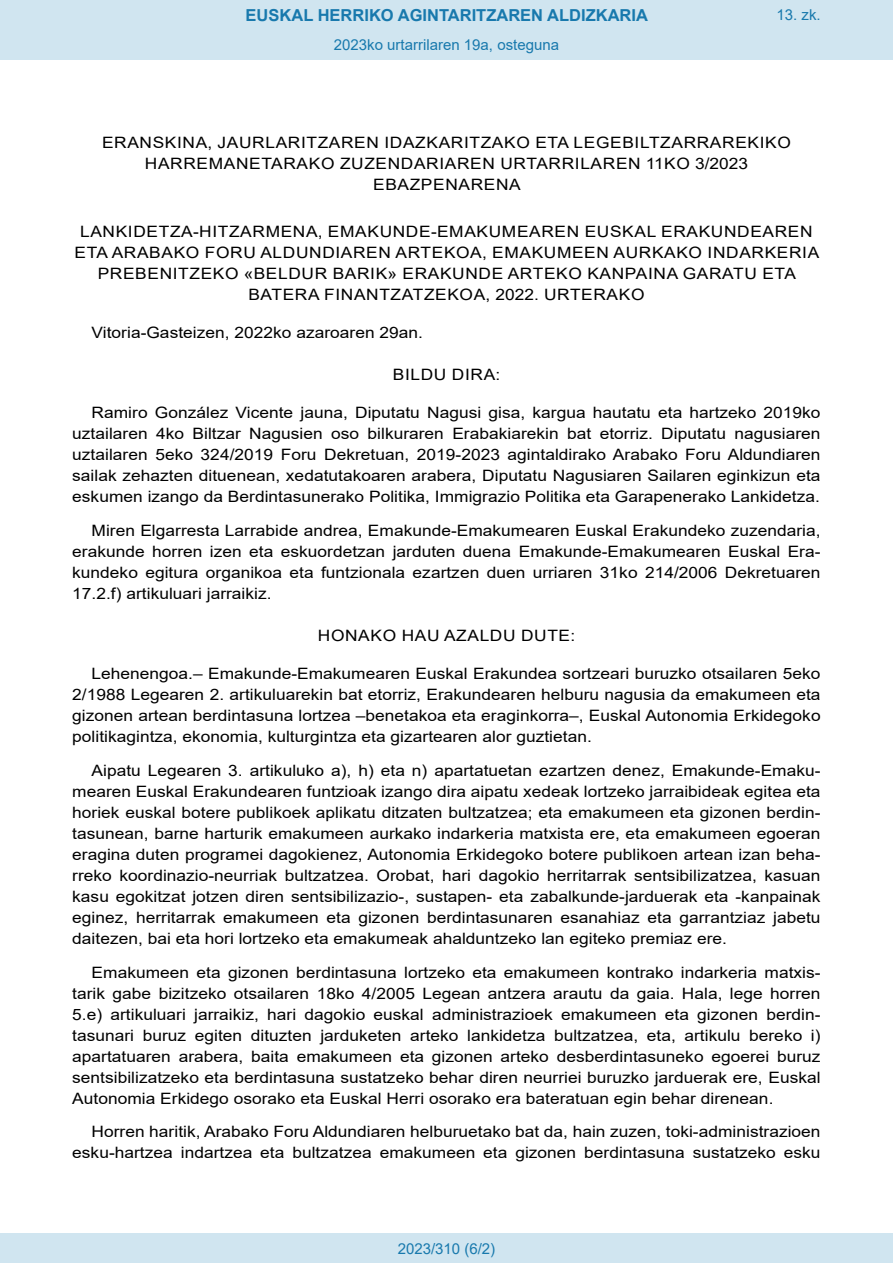
<style>
.page{position:relative;width:893px;height:1263px;background:#fff}
.page>*{position:absolute;margin:0;border:0;box-sizing:border-box;transform-origin:0 0}
.t1{font:700 16.5px "Arial";color:#1879ad}
.BOPVDetalle{font:15.6px/21px "Arial";color:#000;text-align:justify;scale:1.11 1}
.BOPVClave{font:15.6px/21px "Arial";letter-spacing:.035em;color:#000;text-align:center;scale:1.11 1}
.Paginacion_Centro{font:15px "Arial";color:#1879ad}
</style>
<div class="page">
<div style="left:0;top:0;width:893px;height:60px;background:#d0e5f0"></div>
<div style="left:0;top:1233px;width:893px;height:30px;background:#d0e5f0"></div>
<p class="t1" style="left:246px;top:3px;width:404px">EUSKAL HERRIKO AGINTARITZAREN ALDIZKARIA</p>
<p class="Paginacion_Centro" style="left:334px;top:35px;width:227px">2023ko urtarrilaren 19a, osteguna</p>
<p class="Paginacion_Centro" style="left:776px;top:5px;width:46px">13. zk.</p>
<p class="BOPVClave" style="left:102px;top:132px;width:622px">ERANSKINA, JAURLARITZAREN IDAZKARITZAKO ETA LEGEBILTZARRAREKIKO<br>HARREMANETARAKO ZUZENDARIAREN URTARRILAREN 11KO 3/2023<br>EBAZPENARENA</p>
<p class="BOPVClave" style="left:74px;top:221px;width:672px">LANKIDETZA-HITZARMENA, EMAKUNDE-EMAKUMEAREN EUSKAL ERAKUNDEAREN ETA ARABAKO FORU ALDUNDIAREN ARTEKOA, EMAKUMEEN AURKAKO INDARKERIA PREBENITZEKO «BELDUR BARIK» ERAKUNDE ARTEKO KANPAINA GARATU ETA BATERA FINANTZATZEKOA, 2022. URTERAKO</p>
<p class="BOPVDetalle" style="left:92px;top:322px;width:300px">Vitoria-Gasteizen, 2022ko azaroaren 29an.</p>
<p class="BOPVClave" style="left:393px;top:364px;width:98px">BILDU DIRA:</p>
<p class="BOPVDetalle" style="left:72px;top:402px;width:676px;text-indent:19px">Ramiro González Vicente jauna, Diputatu Nagusi gisa, kargua hautatu eta hartzeko 2019ko uztailaren 4ko Biltzar Nagusien oso bilkuraren Erabakiarekin bat etorriz. Diputatu nagusiaren uztailaren 5eko 324/2019 Foru Dekretuan, 2019-2023 agintaldirako Arabako Foru Aldundiaren sailak zehazten dituenean, xedatutakoaren arabera, Diputatu Nagusiaren Sailaren eginkizun eta eskumen izango da Berdintasunerako Politika, Immigrazio Politika eta Garapenerako Lankidetza.</p>
<p class="BOPVDetalle" style="left:72px;top:520px;width:676px;text-indent:19px">Miren Elgarresta Larrabide andrea, Emakunde-Emakumearen Euskal Erakundeko zuzendaria, erakunde horren izen eta eskuordetzan jarduten duena Emakunde-Emakumearen Euskal Era&shy;kundeko egitura organikoa eta funtzionala ezartzen duen urriaren 31ko 214/2006 Dekretuaren 17.2.f) artikuluari jarraikiz.</p>
<p class="BOPVClave" style="left:318px;top:625px;width:233px">HONAKO HAU AZALDU DUTE:</p>
<p class="BOPVDetalle" style="left:72px;top:663px;width:676px;text-indent:19px">Lehenengoa.– Emakunde-Emakumearen Euskal Erakundea sortzeari buruzko otsailaren 5eko 2/1988 Legearen 2. artikuluarekin bat etorriz, Erakundearen helburu nagusia da emakumeen eta gizonen artean berdintasuna lortzea –benetakoa eta eraginkorra–, Euskal Autonomia Erkidegoko politikagintza, ekonomia, kulturgintza eta gizartearen alor guztietan.</p>
<p class="BOPVDetalle" style="left:72px;top:760px;width:676px;text-indent:19px">Aipatu Legearen 3. artikuluko a), h) eta n) apartatuetan ezartzen denez, Emakunde-Emaku&shy;mearen Euskal Erakundearen funtzioak izango dira aipatu xedeak lortzeko jarraibideak egitea eta horiek euskal botere publikoek aplikatu ditzaten bultzatzea; eta emakumeen eta gizonen berdin&shy;tasunean, barne harturik emakumeen aurkako indarkeria matxista ere, eta emakumeen egoeran eragina duten programei dagokienez, Autonomia Erkidegoko botere publikoen artean izan beha&shy;rreko koordinazio-neurriak bultzatzea. Orobat, hari dagokio herritarrak sentsibilizatzea, kasuan kasu egokitzat jotzen diren sentsibilizazio-, sustapen- eta zabalkunde-jarduerak eta -kanpainak eginez, herritarrak emakumeen eta gizonen berdintasunaren esanahiaz eta garrantziaz jabetu daitezen, bai eta hori lortzeko eta emakumeak ahalduntzeko lan egiteko premiaz ere.</p>
<p class="BOPVDetalle" style="left:72px;top:961px;width:676px;text-indent:19px">Emakumeen eta gizonen berdintasuna lortzeko eta emakumeen kontrako indarkeria matxis&shy;tarik gabe bizitzeko otsailaren 18ko 4/2005 Legean antzera arautu da gaia. Hala, lege horren 5.e) artikuluari jarraikiz, hari dagokio euskal administrazioek emakumeen eta gizonen berdin&shy;tasunari buruz egiten dituzten jarduketen arteko lankidetza bultzatzea, eta, artikulu bereko i) apartatuaren arabera, baita emakumeen eta gizonen arteko desberdintasuneko egoerei buruz sentsibilizatzeko eta berdintasuna sustatzeko behar diren neurriei buruzko jarduerak ere, Euskal Autonomia Erkidego osorako eta Euskal Herri osorako era bateratuan egin behar direnean.</p>
<p class="BOPVDetalle" style="left:72px;top:1121px;width:676px;text-align:right">Horren haritik, Arabako Foru Aldundiaren helburuetako bat da, hain zuzen, toki-administrazioen esku-hartzea indartzea eta bultzatzea emakumeen eta gizonen berdintasuna sustatzeko esku</p>
<p class="Paginacion_Centro" style="left:398px;top:1238px;width:99px">2023/310 (6/2)</p>
</div>
